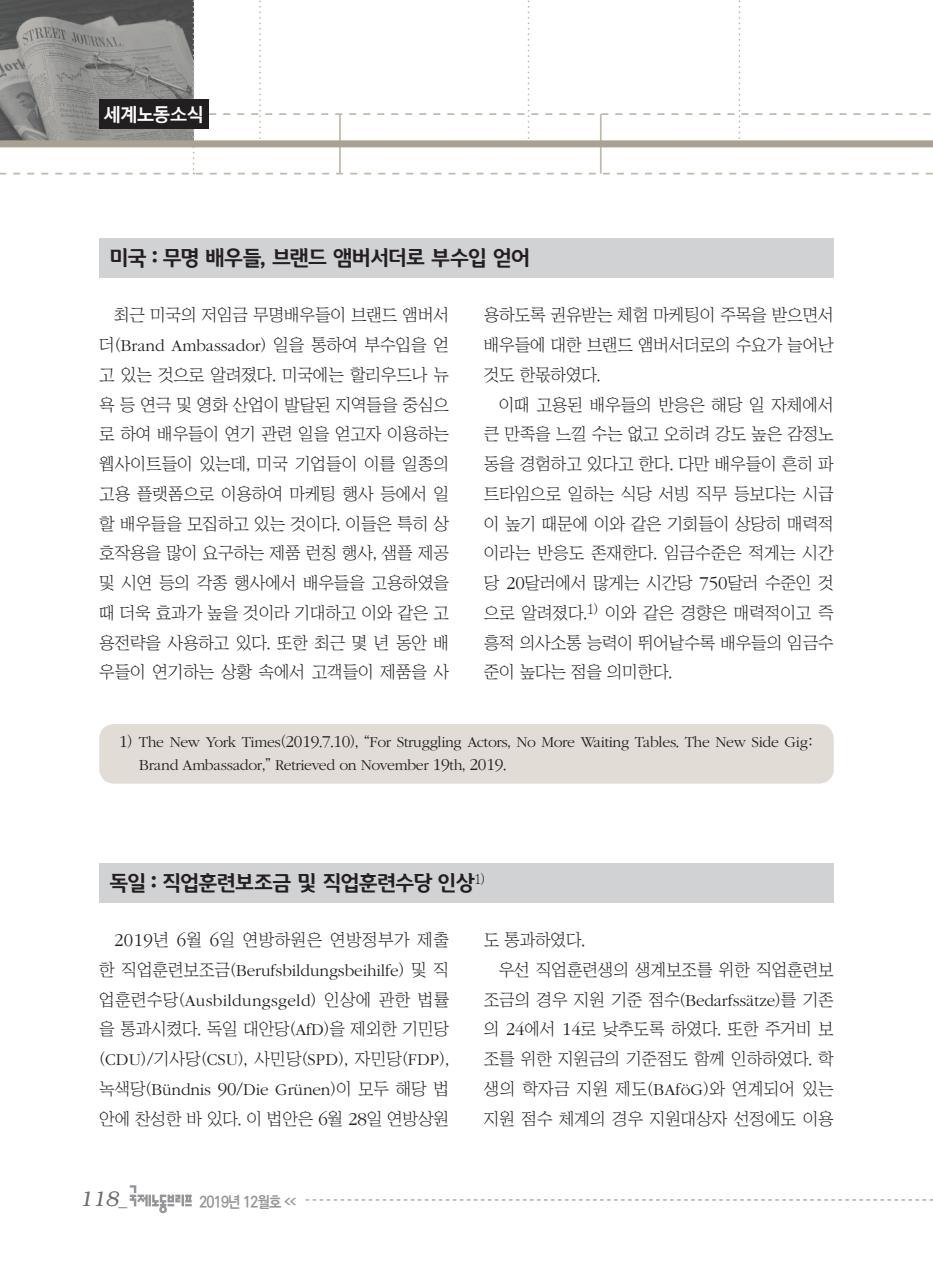
<style>
.page{position:relative;width:933px;height:1275px;background:#fff}
.page>*{position:absolute;margin:0;border:0;box-sizing:border-box;transform-origin:0 0}
.노사정__제목{font:700 21px "Auction Gothic";letter-spacing:-.06em;color:#231f20}
.t1{font:italic 300 21px "Bookman";color:#6c6d70}
.t2{font:700 18.38px "Malgun Gothic";letter-spacing:-.09em;color:#fff}
.노사정__본문{font:17.15px/29.8px "Chosunilbo NM";letter-spacing:-.01em;color:#231f20;text-align:justify}
.각주{font:300 15.75px/22.8px "ITC Garamond Std";letter-spacing:-.02em;color:#231f20}
.t3{font:700 15.75px "Ko Pub Dotum";letter-spacing:-.055em;color:#939598;scale:.9 1}
.s1{font-family:"ITC Garamond Std";font-weight:300}
.s2{font-family:"ITC Garamond Std";font-weight:300;font-size:18.9px}
.s3{font-size:17.32px}
.s4{font-family:"Chosunilbo NM";font-weight:400}
.s5{font-family:"Helvetica";font-weight:400;font-style:normal;font-size:17.5px}
.s6{font-size:7.88px}
</style>
<div class="page">
<svg style="left:306px;top:1199px;width:627px;height:1px"></svg>
<svg style="left:0;top:0;width:933px;height:174px"></svg>
<div style="left:0;top:140px;width:933px;height:7px;background:#aaa291"></div>
<svg style="left:130px;top:1185px;width:62px;height:28px"></svg>
<div style="left:99px;top:99px;width:109px;height:30px;background:#231f20"></div>
<div style="left:99px;top:238px;width:734px;height:40px;background:#d1d2d4"></div>
<div style="left:99px;top:724px;width:734px;height:60px;background:#e1dcd5;border-radius:15px"></div>
<div style="left:99px;top:863px;width:734px;height:40px;background:#d1d2d4"></div>
<p class="t2" style="left:103px;top:102px;width:103px">세계노동소식</p>
<p class="노사정__제목" style="left:109px;top:247px;width:422px">미국 : 무명 배우들, 브랜드 앰버서더로 부수입 얻어</p>
<p class="노사정__본문" style="left:99px;top:300px;width:351px;text-indent:15px">최근 미국의 저임금 무명배우들이 브랜드 앰버서 더(<span class="s1">Brand Ambassador</span>) 일을 통하여 부수입을 얻 고 있는 것으로 알려졌다. 미국에는 할리우드나 뉴 욕 등 연극 및 영화 산업이 발달된 지역들을 중심으 로 하여 배우들이 연기 관련 일을 얻고자 이용하는 웹사이트들이 있는데, 미국 기업들이 이를 일종의 고용 플랫폼으로 이용하여 마케팅 행사 등에서 일 할 배우들을 모집하고 있는 것이다. 이들은 특히 상 호작용을 많이 요구하는 제품 런칭 행사, 샘플 제공 및 시연 등의 각종 행사에서 배우들을 고용하였을 때 더욱 효과가 높을 것이라 기대하고 이와 같은 고 용전략을 사용하고 있다. 또한 최근 몇 년 동안 배 우들이 연기하는 상황 속에서 고객들이 제품을 사</p>
<p class="노사정__본문" style="left:484px;top:300px;width:351px">용하도록 권유받는 체험 마케팅이 주목을 받으면서 배우들에 대한 브랜드 앰버서더로의 수요가 늘어난 것도 한몫하였다.</p>
<p class="노사정__본문" style="left:484px;top:389px;width:351px;text-indent:15px">이때 고용된 배우들의 반응은 해당 일 자체에서 큰 만족을 느낄 수는 없고 오히려 강도 높은 감정노 동을 경험하고 있다고 한다. 다만 배우들이 흔히 파 트타임으로 일하는 식당 서빙 직무 등보다는 시급 이 높기 때문에 이와 같은 기회들이 상당히 매력적 이라는 반응도 존재한다. 임금수준은 적게는 시간 당 <span class="s2">20</span>달러에서 많게는 시간당 <span class="s2">750</span>달러 수준인 것 으로 알려졌다.<sup>1)</sup> 이와 같은 경향은 매력적이고 즉 흥적 의사소통 능력이 뛰어날수록 배우들의 임금수 준이 높다는 점을 의미한다.</p>
<p class="각주" style="left:139px;top:731px;width:676px;text-indent:-20px"><span class="s3">1</span><span class="s4">)</span> The New York Times<span class="s4">(</span><span class="s3">2019</span><span class="s4">.</span><span class="s3">7</span><span class="s4">.</span><span class="s3">10</span><span class="s4">), “</span>For Struggling Actors<span class="s4">,</span> No More Waiting Tables<span class="s4">.</span> The New Side Gig<span class="s4">:<br></span>Brand Ambassador<span class="s4">,”</span> Retrieved on November <span class="s3">19</span>th<span class="s4">,</span> <span class="s3">2019</span><span class="s4">.</span></p>
<p class="노사정__제목" style="left:109px;top:872px;width:378px">독일 : 직업훈련보조금 및 직업훈련수당 인상<sup>1)</sup></p>
<p class="노사정__본문" style="left:99px;top:925px;width:351px;text-indent:15px"><span class="s2">2019</span>년 <span class="s2">6</span>월 <span class="s2">6</span>일 연방하원은 연방정부가 제출 한 직업훈련보조금(<span class="s1">Berufsbildungsbeihilfe</span>) 및 직 업훈련수당(<span class="s1">Ausbildungsgeld</span>) 인상에 관한 법률 을 통과시켰다. 독일 대안당(<span class="s1">AfD</span>)을 제외한 기민당 (<span class="s1">CDU</span>)/기사당(<span class="s1">CSU</span>), 사민당(<span class="s1">SPD</span>), 자민당(<span class="s1">FDP</span>), 녹색당(<span class="s1">Bündnis</span> <span class="s2">90</span>/<span class="s1">Die Grünen</span>)이 모두 해당 법 안에 찬성한 바 있다. 이 법안은 <span class="s2">6</span>월 <span class="s2">28</span>일 연방상원</p>
<p class="노사정__본문" style="left:484px;top:925px;width:103px">도 통과하였다.</p>
<p class="노사정__본문" style="left:484px;top:955px;width:351px;text-indent:15px">우선 직업훈련생의 생계보조를 위한 직업훈련보 조금의 경우 지원 기준 점수(<span class="s1">Bedarfssätze</span>)를 기존 의 <span class="s2">24</span>에서 <span class="s2">14</span>로 낮추도록 하였다. 또한 주거비 보 조를 위한 지원금의 기준점도 함께 인하하였다. 학 생의 학자금 지원 제도(<span class="s1">BAföG</span>)와 연계되어 있는 지원 점수 체계의 경우 지원대상자 선정에도 이용</p>
<p class="t1" style="left:79px;top:1187px;width:49px">118<span class="s5">_</span></p>
<p class="t3" style="left:199px;top:1194px;width:109px">2019년 12월호 <span class="s6">&lt;&lt;</span></p>
</div>
